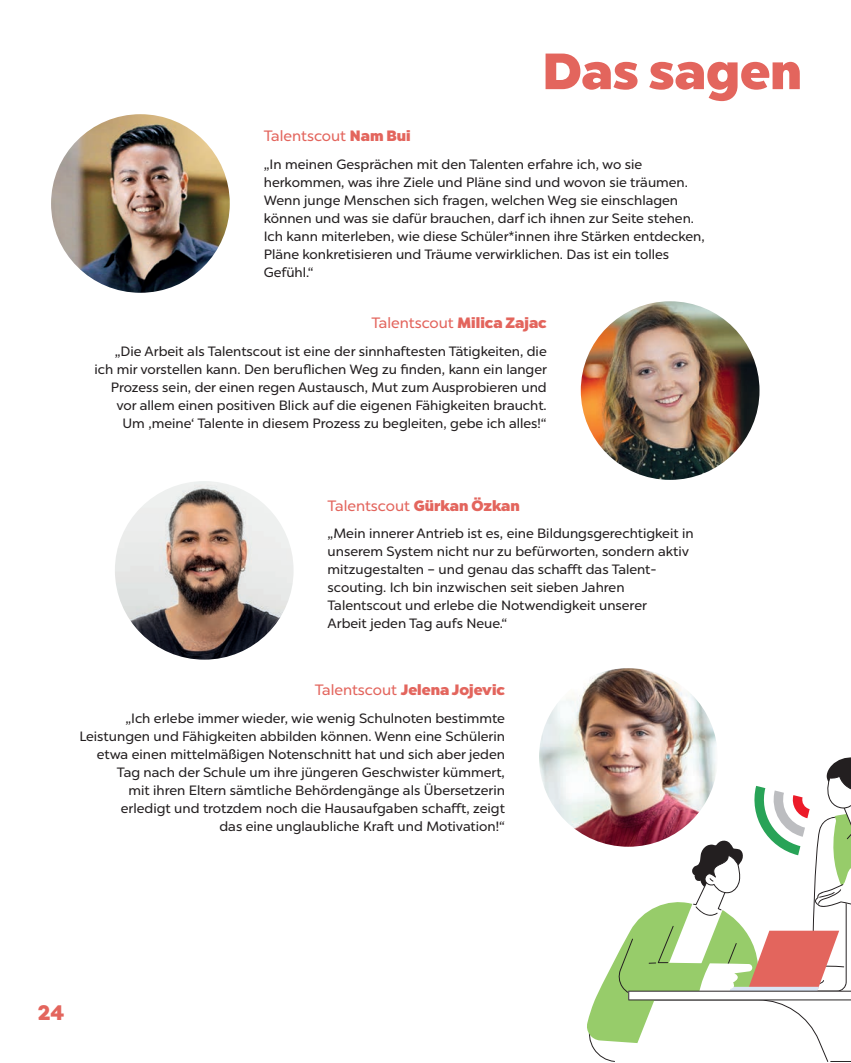
<style>
.page{position:relative;width:851px;height:1063px;background:#fff}
.page>*{position:absolute;margin:0;border:0;box-sizing:border-box;transform-origin:0 0}
.t1{font:800 50.85px "Chronica Pro";color:#e3655d}
.t2{font:800 21px "Chronica Pro";color:#e3655d}
.t3{font:15px "Chronica Pro";color:#e3655d}
.t4{font:800 15px "Chronica Pro";color:#e3655d}
.t5{font:13.5px/18px "Chronica Pro";color:#231f20}
.s1{font-weight:800}
.s2{font-weight:400}
</style>
<div class="page">
<img style="left:51px;top:114px;width:179px;height:179px;border-radius:89px">
<img style="left:580px;top:301px;width:179px;height:179px;border-radius:89px">
<img style="left:539px;top:668px;width:178px;height:179px;border-radius:89px">
<img style="left:115px;top:481px;width:178px;height:179px;border-radius:89px">
<svg style="left:584px;top:752px;width:266px;height:310px"></svg>
<p class="t3" style="left:264px;top:127px;width:148px">Talentscout <span class="s1">Nam Bui</span></p>
<h1 class="t1" style="left:542px;top:39px;width:261px">Das sagen</h1>
<p class="t5" style="left:264px;top:156px;width:442px">„In meinen Gesprächen mit den Talenten erfahre ich, wo sie herkommen, was ihre Ziele und Pläne sind und wovon sie träumen.<br>Wenn junge Menschen sich fragen, welchen Weg sie einschlagen können und was sie dafür brauchen, darf ich ihnen zur Seite stehen.<br>Ich kann miterleben, wie diese Schüler*innen ihre Stärken entdecken, Pläne konkretisieren und Träume verwirklichen. Das ist ein tolles Gefühl.“</p>
<p class="t3" style="left:371px;top:314px;width:177px">Talentscout <span class="s1">Milica Zajac</span></p>
<p class="t5" style="left:94px;top:343px;width:454px;text-align:right">„Die Arbeit als Talentscout ist eine der sinnhaftesten Tätigkeiten, die ich mir vorstellen kann. Den beruflichen Weg zu finden, kann ein langer Prozess sein, der einen regen Austausch, Mut zum Ausprobieren und vor allem einen positiven Blick auf die eigenen Fähigkeiten braucht.<br>Um ‚meine‘ Talente in diesem Prozess zu begleiten, gebe ich alles!“</p>
<p class="t3" style="left:327px;top:496px;width:194px">Talentscout <span class="s1">Gürkan Özkan</span></p>
<p class="t5" style="left:327px;top:524px;width:367px">„Mein innerer Antrieb ist es, eine Bildungsgerechtigkeit in unserem System nicht nur zu befürworten, sondern aktiv mitzugestalten – und genau das schafft das Talent&shy;scouting. Ich bin inzwischen seit sieben Jahren Talentscout und erlebe die Notwendigkeit unserer<br>Arbeit jeden Tag aufs Neue.“</p>
<p class="t4" style="left:314px;top:680px;width:192px"><span class="s2">Talentscout</span> Jelena Jojevic</p>
<p class="t5" style="left:79px;top:710px;width:427px;text-align:right">„Ich erlebe immer wieder, wie wenig Schulnoten bestimmte Leistungen und Fähigkeiten abbilden können. Wenn eine Schülerin etwa einen mittelmäßigen Notenschnitt hat und sich aber jeden Tag nach der Schule um ihre jüngeren Geschwister kümmert,<br>mit ihren Eltern sämtliche Behördengänge als Übersetzerin erledigt und trotzdem noch die Hausaufgaben schafft, zeigt<br>das eine unglaubliche Kraft und Motivation!“</p>
<h2 class="t2" style="left:38px;top:999px;width:28px">24</h2>
</div>
